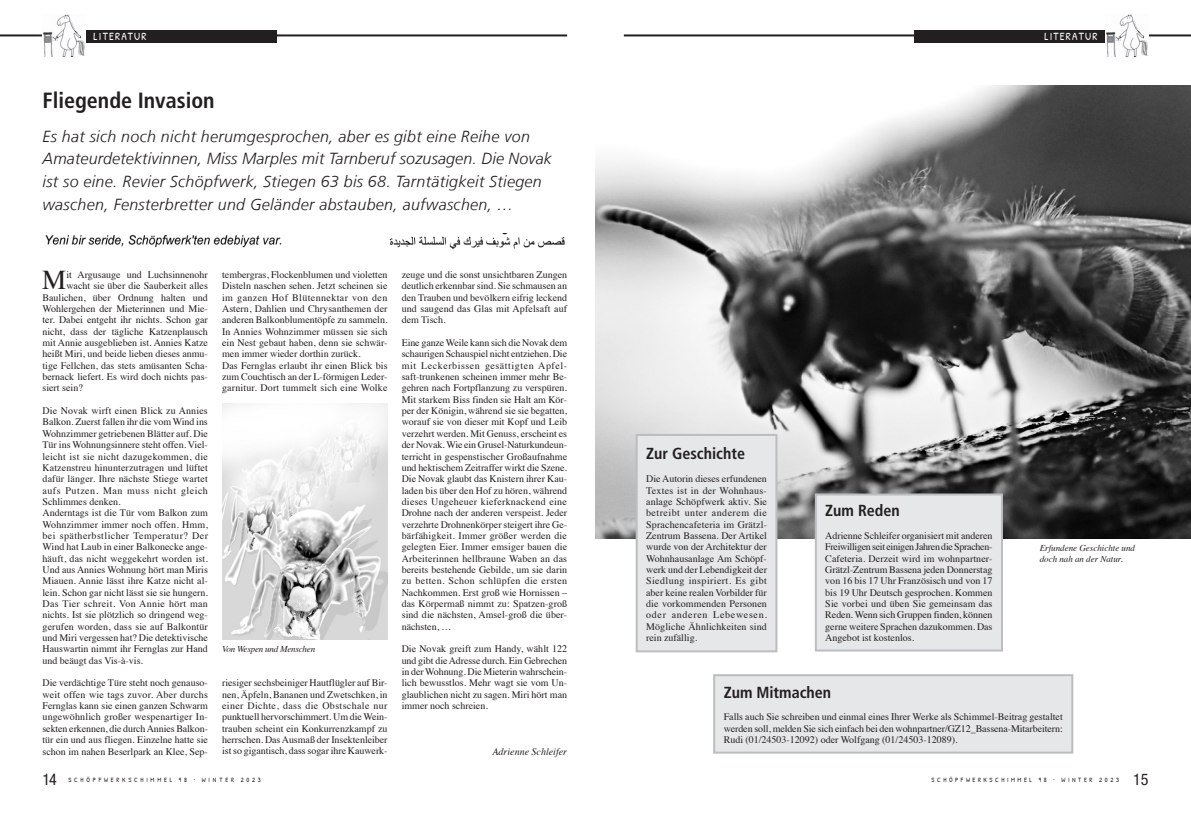
<style>
.page{position:relative;width:1191px;height:814px;background:#fff}
.page>*{position:absolute;margin:0;border:0;box-sizing:border-box;transform-origin:0 0}
.t1{font:27.1px "Times";color:#231f20}
.t2{font:700 condensed 22px "Frutiger LT Com";color:#231f20}
.t3{font:italic 300 16px/22.7px "Frutiger LT Com";letter-spacing:.02em;color:#231f20}
.t4{font:700 condensed 16px "Frutiger LT Com";color:#231f20}
.t5{font:condensed 16px "Helvetica Neue LT Pro";color:#231f20}
.t6{font:11px "Patrick Hand";letter-spacing:.11em;color:#fff}
.t7{font:10px/11.3px "Times";color:#231f20;text-align:justify}
.t8{font:italic 10px "Times";color:#231f20}
.t9{font:italic 9px/11px "Times";color:#231f20}
.t10{font:italic 9px "Times";letter-spacing:-.02em;color:#231f20}
.t11{font:6.5px "Patrick Hand";letter-spacing:.43em;color:#231f20}
.t12{font:6.5px "Patrick Hand";letter-spacing:.41em;color:#231f20}
</style>
<div class="page">
<hr style="left:624px;top:34px;width:567px;height:2px;background:#231f20">
<div style="left:914px;top:30px;width:192px;height:12px;background:#231f20"></div>
<hr style="left:0;top:34px;width:567px;height:2px;background:#231f20">
<div style="left:85px;top:30px;width:192px;height:12px;background:#231f20"></div>
<img style="left:43px;top:14px;width:42px;height:43px">
<img style="left:1105px;top:14px;width:43px;height:43px">
<img style="left:595px;top:85px;width:596px;height:453px">
<img style="left:389px;top:233px;width:176px;height:17px">
<img style="left:45px;top:235px;width:237px;height:13px">
<div style="left:636px;top:435px;width:140px;height:216px;background:#e6e7e9"></div>
<div style="left:635px;top:434px;width:142px;height:218px;border:2px solid #bcbdc0"></div>
<div style="left:714px;top:675px;width:358px;height:77px;background:#e6e7e9"></div>
<div style="left:713px;top:674px;width:360px;height:79px;border:2px solid #bcbdc0"></div>
<div style="left:816px;top:494px;width:186px;height:156px;background:#e6e7e9"></div>
<div style="left:815px;top:493px;width:188px;height:158px;border:2px solid #bcbdc0"></div>
<img style="left:222px;top:403px;width:165px;height:236px">
<p class="t6" style="left:94px;top:28px;width:54px">LITERATUR</p>
<p class="t6" style="left:1044px;top:28px;width:54px">LITERATUR</p>
<h2 class="t2" style="left:43px;top:87px;width:174px">Fliegende Invasion</h2>
<p class="t3" style="left:43px;top:125px;width:511px">Es hat sich noch nicht herumgesprochen, aber es gibt eine Reihe von Amateurdetektivinnen, Miss Marples mit Tarnberuf sozusagen. Die Novak ist so eine. Revier Schöpfwerk, Stiegen 63 bis 68. Tarntätigkeit Stiegen waschen, Fensterbretter und Geländer abstauben, aufwaschen, …</p>
<h1 class="t1" style="left:42px;top:255px;width:26px">M</h1>
<p class="t7" style="left:66px;top:268px;width:143px">it Argusauge und Luchsinnenohr</p>
<p class="t7" style="left:66px;top:279px;width:143px">wacht sie über die Sauberkeit alles</p>
<p class="t7" style="left:43px;top:291px;width:167px">Baulichen, über Ordnung halten und</p>
<p class="t7" style="left:43px;top:302px;width:167px">Wohlergehen der Mieterinnen und Mie-</p>
<p class="t7" style="left:43px;top:313px;width:167px">ter. Dabei entgeht ihr nichts. Schon gar</p>
<p class="t7" style="left:43px;top:325px;width:167px">nicht, dass der tägliche Katzenplausch</p>
<p class="t7" style="left:43px;top:336px;width:167px">mit Annie ausgeblieben ist. Annies Katze</p>
<p class="t7" style="left:43px;top:347px;width:167px">heißt Miri, und beide lieben dieses anmu-</p>
<p class="t7" style="left:43px;top:359px;width:167px">tige Fellchen, das stets amüsanten Scha-</p>
<p class="t7" style="left:43px;top:370px;width:167px">bernack liefert. Es wird doch nichts pas-</p>
<p class="t7" style="left:43px;top:381px;width:42px">siert sein?</p>
<p class="t7" style="left:43px;top:404px;width:167px;text-align:left">Die Novak wirft einen Blick zu Annies Balkon. Zuerst fallen ihr die vom Wind ins Wohnzimmer getriebenen Blätter auf. Die Tür ins Wohnungsinnere steht offen. Viel&shy;leicht ist sie nicht dazugekommen, die Katzenstreu hinunterzutragen und lüftet dafür länger. Ihre nächste Stiege wartet aufs Putzen. Man muss nicht gleich Schlimmes denken.<br>Anderntags ist die Tür vom Balkon zum Wohnzimmer immer noch offen. Hmm, bei spätherbstlicher Temperatur? Der Wind hat Laub in einer Balkonecke ange&shy;häuft, das nicht weggekehrt worden ist.<br>Und aus Annies Wohnung hört man Miris Miauen. Annie lässt ihre Katze nicht al&shy;lein. Schon gar nicht lässt sie sie hungern.<br>Das Tier schreit. Von Annie hört man nichts. Ist sie plötzlich so dringend weg&shy;gerufen worden, dass sie auf Balkontür und Miri vergessen hat? Die detektivische Hauswartin nimmt ihr Fernglas zur Hand und beäugt das Vis-à-vis.</p>
<p class="t7" style="left:43px;top:676px;width:167px">Die verdächtige Türe steht noch genauso&shy;weit offen wie tags zuvor. Aber durchs Fernglas kann sie einen ganzen Schwarm ungewöhnlich großer wespenartiger In&shy;sekten erkennen, die durch Annies Balkon&shy;tür ein und aus fliegen. Einzelne hatte sie schon im nahen Beserlpark an Klee, Sep-</p>
<p class="t7" style="left:222px;top:268px;width:167px;text-align:left">tembergras, Flockenblumen und violetten Disteln naschen sehen. Jetzt scheinen sie im ganzen Hof Blütennektar von den Astern, Dahlien und Chrysanthemen der anderen Balkonblumentöpfe zu sammeln.<br>In Annies Wohnzimmer müssen sie sich ein Nest gebaut haben, denn sie schwär&shy;men immer wieder dorthin zurück.<br>Das Fernglas erlaubt ihr einen Blick bis zum Couchtisch an der L-förmigen Leder&shy;garnitur. Dort tummelt sich eine Wolke</p>
<p class="t10" style="left:222px;top:641px;width:95px">Von Wespen und Menschen</p>
<p class="t7" style="left:222px;top:676px;width:167px">riesiger sechsbeiniger Hautflügler auf Bir&shy;nen, Äpfeln, Bananen und Zwetschken, in einer Dichte, dass die Obstschale nur punktuell hervorschimmert. Um die Wein&shy;trauben scheint ein Konkurrenzkampf zu herrschen. Das Ausmaß der Insektenleiber ist so gigantisch, dass sogar ihre Kauwerk-</p>
<p class="t7" style="left:402px;top:268px;width:167px">zeuge und die sonst unsichtbaren Zungen deutlich erkennbar sind. Sie schmausen an den Trauben und bevölkern eifrig leckend und saugend das Glas mit Apfelsaft auf dem Tisch.</p>
<p class="t7" style="left:402px;top:336px;width:167px">Eine ganze Weile kann sich die Novak dem schaurigen Schauspiel nicht entziehen. Die mit Leckerbissen gesättigten Apfel&shy;saft-trunkenen scheinen immer mehr Be&shy;gehren nach Fortpflanzung zu verspüren.<br>Mit starkem Biss finden sie Halt am Kör&shy;per der Königin, während sie sie begatten, worauf sie von dieser mit Kopf und Leib verzehrt werden. Mit Genuss, erscheint es der Novak. Wie ein Grusel-Naturkundeun&shy;terricht in gespenstischer Großaufnahme und hektischem Zeitraffer wirkt die Szene.<br>Die Novak glaubt das Knistern ihrer Kau&shy;laden bis über den Hof zu hören, während dieses Ungeheuer kieferknackend eine Drohne nach der anderen verspeist. Jeder verzehrte Drohnenkörper steigert ihre Ge&shy;bärfähigkeit. Immer größer werden die gelegten Eier. Immer emsiger bauen die Arbeiterinnen hellbraune Waben an das bereits bestehende Gebilde, um sie darin zu betten. Schon schlüpfen die ersten Nachkommen. Erst groß wie Hornissen – das Körpermaß nimmt zu: Spatzen-groß sind die nächsten, Amsel-groß die über&shy;nächsten, …</p>
<p class="t7" style="left:402px;top:642px;width:167px">Die Novak greift zum Handy, wählt 122 und gibt die Adresse durch. Ein Gebrechen in der Wohnung. Die Mieterin wahrschein&shy;lich bewusstlos. Mehr wagt sie vom Un&shy;glaublichen nicht zu sagen. Miri hört man immer noch schreien.</p>
<p class="t8" style="left:492px;top:742px;width:76px">Adrienne Schleifer</p>
<h3 class="t4" style="left:646px;top:444px;width:100px">Zur Geschichte</h3>
<p class="t7" style="left:646px;top:472px;width:122px">Die Autorin dieses erfundenen Textes ist in der Wohnhaus&shy;anlage Schöpfwerk aktiv. Sie betreibt unter anderem die Sprachencafeteria im Grätzl-Zentrum Bassena. Der Artikel wurde von der Architektur der Wohnhausanlage Am Schöpf&shy;werk und der Lebendigkeit der Siedlung inspiriert. Es gibt aber keine realen Vorbilder für die vorkommenden Personen oder anderen Lebewesen.<br>Mögliche Ähnlichkeiten sind rein zufällig.</p>
<h3 class="t4" style="left:825px;top:501px;width:76px">Zum Reden</h3>
<p class="t7" style="left:825px;top:529px;width:169px">Adrienne Schleifer organisiert mit anderen Freiwilligen seit einigen Jahren die Sprachen-Cafeteria. Derzeit wird im wohnpartner-Grätzl-Zentrum Bassena jeden Donnerstag von 16 bis 17 Uhr Französisch und von 17 bis 19 Uhr Deutsch gesprochen. Kommen Sie vorbei und üben Sie gemeinsam das Reden. Wenn sich Gruppen finden, können gerne weitere Sprachen dazukommen. Das Angebot ist kostenlos.</p>
<p class="t9" style="left:1039px;top:541px;width:97px">Erfundene Geschichte und doch nah an der Natur.</p>
<h3 class="t4" style="left:723px;top:682px;width:109px">Zum Mitmachen</h3>
<p class="t7" style="left:723px;top:710px;width:341px">Falls auch Sie schreiben und einmal eines Ihrer Werke als Schimmel-Beitrag gestaltet werden soll, melden Sie sich einfach bei den wohnpartner/GZ12_Bassena-Mitarbeitern:<br>Rudi (01/24503-12092) oder Wolfgang (01/24503-12089).</p>
<h3 class="t5" style="left:43px;top:770px;width:16px">14</h3>
<p class="t11" style="left:68px;top:774px;width:194px">SCHÖPFWERKSCHIMMEL 98 . WINTER 2023</p>
<p class="t12" style="left:931px;top:774px;width:189px">SCHÖPFWERKSCHIMMEL 98 . WINTER 2023</p>
<h3 class="t5" style="left:1133px;top:770px;width:17px">15</h3>
</div>
